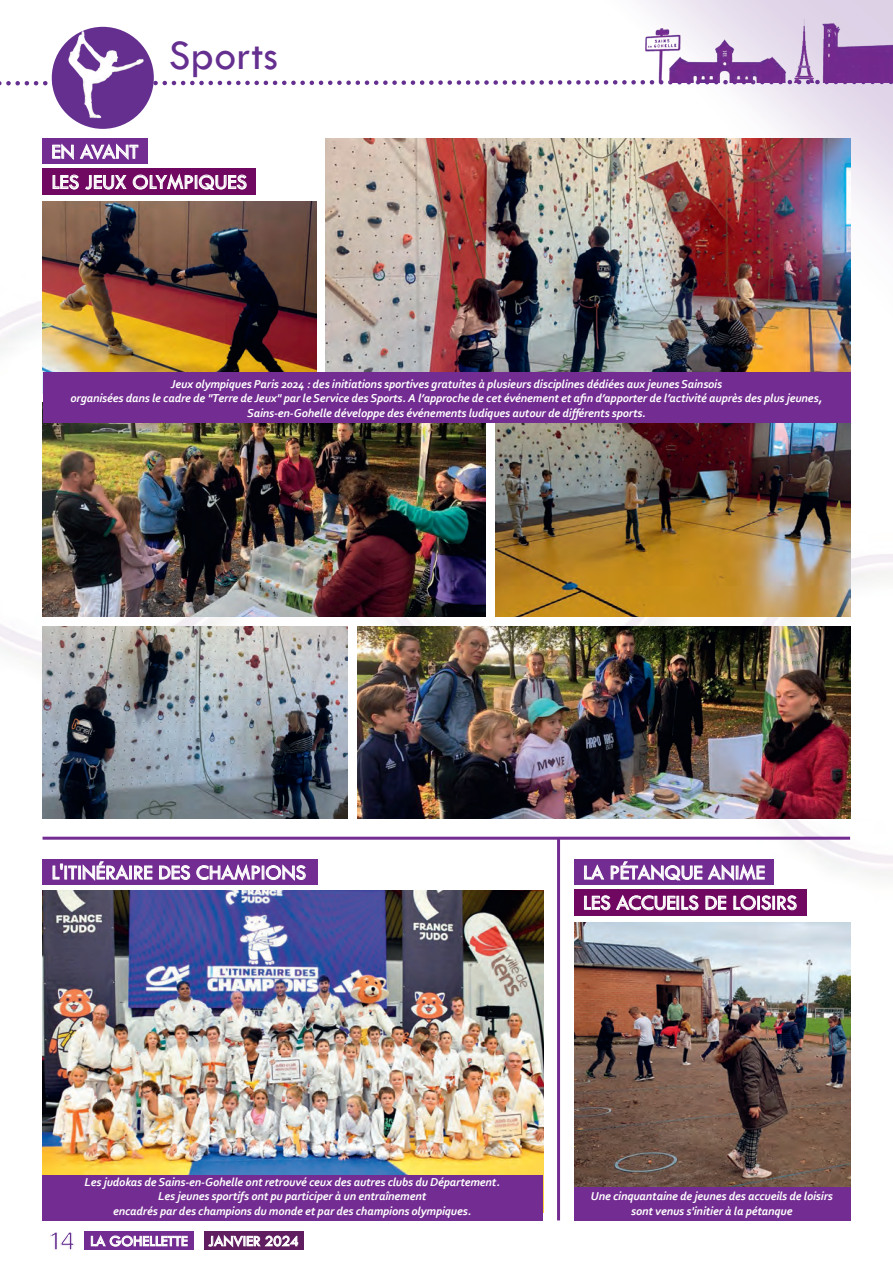
<style>
.page{position:relative;width:893px;height:1263px;background:#fff}
.page>*{position:absolute;margin:0;border:0;box-sizing:border-box;transform-origin:0 0}
.t1{font:43.5px "Tw Cen";color:#652f90}
.t2{font:21px "Tw Cen";color:#fff}
.t3{font:15.3px "Tw Cen";color:#fff}
.t4{font:italic 700 12px/14.4px "Corbel";letter-spacing:-.01em;color:#fff;text-align:center}
.s1{font-family:"Acumin Variable Concept";font-size:27px;color:#653090}
</style>
<div class="page">
<img style="left:0;top:0;width:893px;height:1250px">
<svg style="left:0;top:77px;width:893px;height:11px"></svg>
<div style="left:52px;top:27px;width:102px;height:102px;background:#652f90;border-radius:50%"></div>
<img style="left:61px;top:31px;width:88px;height:88px">
<img style="left:645px;top:19px;width:248px;height:64px">
<div style="left:43px;top:138px;width:105px;height:26px;background:#732c91"></div>
<div style="left:43px;top:859px;width:275px;height:26px;background:#732c91"></div>
<div style="left:574px;top:859px;width:200px;height:26px;background:#732c91"></div>
<div style="left:85px;top:1231px;width:109px;height:18px;background:#732c91"></div>
<div style="left:204px;top:1231px;width:99px;height:18px;background:#601d5f"></div>
<div style="left:43px;top:168px;width:213px;height:27px;background:#700760"></div>
<div style="left:574px;top:889px;width:233px;height:26px;background:#700760"></div>
<img style="left:43px;top:202px;width:274px;height:170px">
<img style="left:43px;top:627px;width:305px;height:191px">
<img style="left:326px;top:138px;width:524px;height:234px">
<img style="left:495px;top:423px;width:355px;height:194px">
<img style="left:357px;top:626px;width:493px;height:192px">
<img style="left:43px;top:423px;width:443px;height:194px">
<hr style="left:43px;top:837px;width:807px;height:3px;background:#732c91">
<hr style="left:557px;top:838px;width:3px;height:382px;background:#732c91">
<img style="left:43px;top:891px;width:500px;height:283px">
<img style="left:574px;top:923px;width:276px;height:264px">
<div style="left:574px;top:1187px;width:276px;height:33px;background:#732c91"></div>
<div style="left:43px;top:1174px;width:500px;height:46px;background:#732c91"></div>
<div style="left:43px;top:372px;width:807px;height:51px;background:#732c91"></div>
<p class="t2" style="left:51px;top:139px;width:89px">EN AVANT</p>
<p class="t1" style="left:169px;top:29px;width:111px">Sports</p>
<p class="t2" style="left:51px;top:169px;width:197px">LES JEUX OLYMPIQUES</p>
<p class="t4" style="left:70px;top:376px;width:753px">Jeux olympiques Paris 2024 : des initiations sportives gratuites à plusieurs disciplines dédiées aux jeunes Sainsois<br>organisées dans le cadre de "Terre de Jeux" par le Service des Sports. A l’approche de cet événement et afin d’apporter de l’activité auprès des plus jeunes,<br>Sains-en-Gohelle développe des événements ludiques autour de différents sports.</p>
<p class="t2" style="left:51px;top:860px;width:256px">L'ITINÉRAIRE DES CHAMPIONS</p>
<p class="t2" style="left:583px;top:860px;width:183px">LA PÉTANQUE ANIME</p>
<p class="t2" style="left:583px;top:890px;width:216px">LES ACCUEILS DE LOISIRS</p>
<p class="t4" style="left:85px;top:1174px;width:417px">Les judokas de Sains-en-Gohelle ont retrouvé ceux des autres clubs du Département.<br>Les jeunes sportifs ont pu participer à un entraînement<br>encadrés par des champions du monde et par des champions olympiques.</p>
<p class="t3" style="left:50px;top:1232px;width:139px"><span class="s1">14</span> LA GOHELLETTE</p>
<p class="t3" style="left:208px;top:1232px;width:92px">JANVIER 2024</p>
<p class="t4" style="left:591px;top:1189px;width:243px">Une cinquantaine de jeunes des accueils de loisirs sont venus s'initier à la pétanque</p>
</div>
